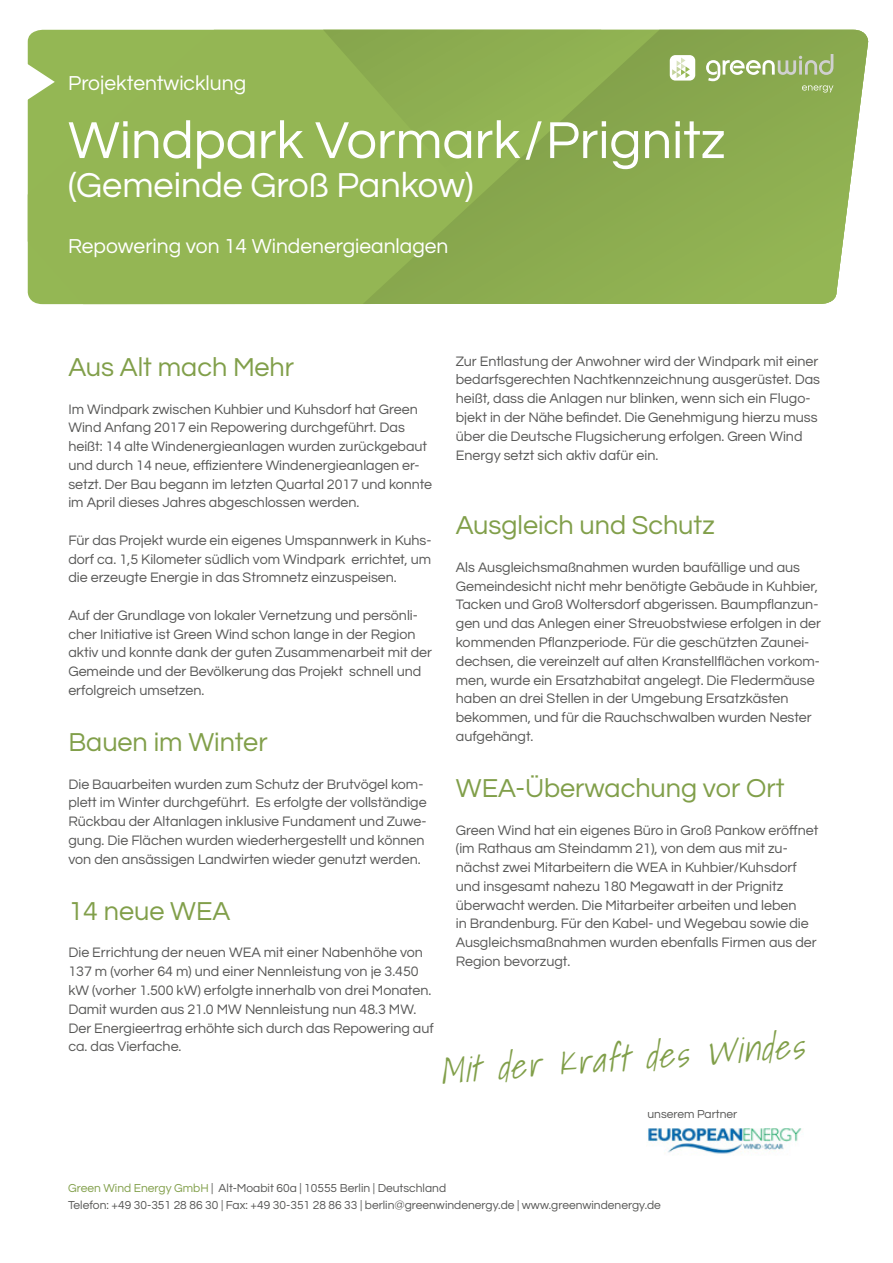
<style>
.page{position:relative;width:893px;height:1263px;background:#fff}
.page>*{position:absolute;margin:0;border:0;box-sizing:border-box;transform-origin:0 0}
.t1{font:54px "Questrial";color:#fff}
.t2{font:36px "Questrial";color:#fff}
.t3{font:italic 300 34.05px "Shadows Into";color:#819f4a}
.t4{font:27px "Questrial";color:#819f4a}
.t5{font:21px "Questrial";color:#fff}
.t6{font:14.25px/18.8px "Questrial";color:#575756}
.t7{font:12px/16.5px "Questrial";color:#575756}
.s1{color:#819f4a}
</style>
<div class="page">
<div style="left:28px;top:30px;width:295px;height:274px;background:#94b654"></div>
<svg style="left:323px;top:30px;width:40px;height:274px;background:#92b453"></svg>
<svg style="left:363px;top:30px;width:505px;height:274px;background:#90b056"></svg>
<svg style="left:27px;top:63px;width:28px;height:38px"></svg>
<svg style="left:706px;top:54px;width:127px;height:39px;background:#9bb56c"></svg>
<div style="left:670px;top:55px;width:25px;height:26px;background:#fff;border-radius:6px"></div>
<svg style="left:672px;top:58px;width:18px;height:20px"></svg>
<img style="left:648px;top:1128px;width:154px;height:26px">
<h3 class="t5" style="left:68px;top:72px;width:180px">Projektentwicklung</h3>
<h1 class="t1" style="left:68px;top:114px;width:659px">Windpark Vormark/Prignitz</h1>
<h2 class="t2" style="left:68px;top:168px;width:407px">(Gemeinde Groß Pankow)</h2>
<h3 class="t5" style="left:68px;top:236px;width:382px">Repowering von 14 Windenergieanlagen</h3>
<p class="t6" style="left:456px;top:352px;width:366px">Zur Entlastung der Anwohner wird der Windpark mit einer bedarfsgerechten Nachtkennzeichnung ausgerüstet. Das heißt, dass die Anlagen nur blinken, wenn sich ein Flugo&shy;bjekt in der Nähe befindet. Die Genehmigung hierzu muss über die Deutsche Flugsicherung erfolgen. Green Wind Energy setzt sich aktiv dafür ein.</p>
<h3 class="t4" style="left:68px;top:354px;width:227px">Aus Alt mach Mehr</h3>
<p class="t6" style="left:68px;top:400px;width:365px">Im Windpark zwischen Kuhbier und Kuhsdorf hat Green Wind Anfang 2017 ein Repowering durchgeführt. Das heißt: 14 alte Windenergieanlagen wurden zurückgebaut und durch 14 neue, effizientere Windenergieanlagen er&shy;setzt. Der Bau begann im letzten Quartal 2017 und konnte im April dieses Jahres abgeschlossen werden.</p>
<p class="t6" style="left:68px;top:531px;width:365px;text-align:justify">Für das Projekt wurde ein eigenes Umspannwerk in Kuhs&shy;dorf ca. 1,5 Kilometer südlich vom Windpark errichtet, um die erzeugte Energie in das Stromnetz einzuspeisen.</p>
<p class="t6" style="left:68px;top:606px;width:365px">Auf der Grundlage von lokaler Vernetzung und persönli&shy;cher Initiative ist Green Wind schon lange in der Region aktiv und konnte dank der guten Zusammenarbeit mit der Gemeinde und der Bevölkerung das Projekt schnell und erfolgreich umsetzen.</p>
<h3 class="t4" style="left:68px;top:729px;width:201px">Bauen im Winter</h3>
<p class="t6" style="left:68px;top:775px;width:360px">Die Bauarbeiten wurden zum Schutz der Brutvögel kom&shy;plett im Winter durchgeführt. Es erfolgte der vollständige Rückbau der Altanlagen inklusive Fundament und Zuwe&shy;gung. Die Flächen wurden wiederhergestellt und können von den ansässigen Landwirten wieder genutzt werden.</p>
<h3 class="t4" style="left:68px;top:898px;width:163px">14 neue WEA</h3>
<p class="t6" style="left:68px;top:944px;width:367px">Die Errichtung der neuen WEA mit einer Nabenhöhe von 137 m (vorher 64 m) und einer Nennleistung von je 3.450 kW (vorher 1.500 kW) erfolgte innerhalb von drei Monaten.<br>Damit wurden aus 21.0 MW Nennleistung nun 48.3 MW.<br>Der Energieertrag erhöhte sich durch das Repowering auf ca. das Vierfache.</p>
<h3 class="t4" style="left:456px;top:512px;width:260px">Ausgleich und Schutz</h3>
<p class="t6" style="left:456px;top:558px;width:367px">Als Ausgleichsmaßnahmen wurden baufällige und aus Gemeindesicht nicht mehr benötigte Gebäude in Kuhbier, Tacken und Groß Woltersdorf abgerissen. Baumpflanzun&shy;gen und das Anlegen einer Streuobstwiese erfolgen in der kommenden Pflanzperiode. Für die geschützten Zaunei&shy;dechsen, die vereinzelt auf alten Kranstellflächen vorkom&shy;men, wurde ein Ersatzhabitat angelegt. Die Fledermäuse haben an drei Stellen in der Umgebung Ersatzkästen bekommen, und für die Rauchschwalben wurden Nester aufgehängt.</p>
<h3 class="t4" style="left:456px;top:775px;width:330px">WEA-Überwachung vor Ort</h3>
<p class="t6" style="left:456px;top:821px;width:364px">Green Wind hat ein eigenes Büro in Groß Pankow eröffnet (im Rathaus am Steindamm 21), von dem aus mit zu&shy;nächst zwei Mitarbeitern die WEA in Kuhbier/Kuhsdorf und insgesamt nahezu 180 Megawatt in der Prignitz überwacht werden. Die Mitarbeiter arbeiten und leben<br>in Brandenburg. Für den Kabel- und Wegebau sowie die Ausgleichsmaßnahmen wurden ebenfalls Firmen aus der Region bevorzugt.</p>
<h3 class="t3" style="left:437px;top:1044px;width:366px;rotate:-4deg">Mit der Kraft des Windes</h3>
<p class="t7" style="left:647px;top:1106px;width:91px">unserem Partner</p>
<p class="t7" style="left:68px;top:1180px;width:594px"><span class="s1">Green Wind Energy GmbH</span> | Alt-Moabit 60a | 10555 Berlin | Deutschland<br>Telefon: +49 30-351 28 86 30 | Fax: +49 30-351 28 86 33 | berlin@greenwindenergy.de | www.greenwindenergy.de</p>
</div>
